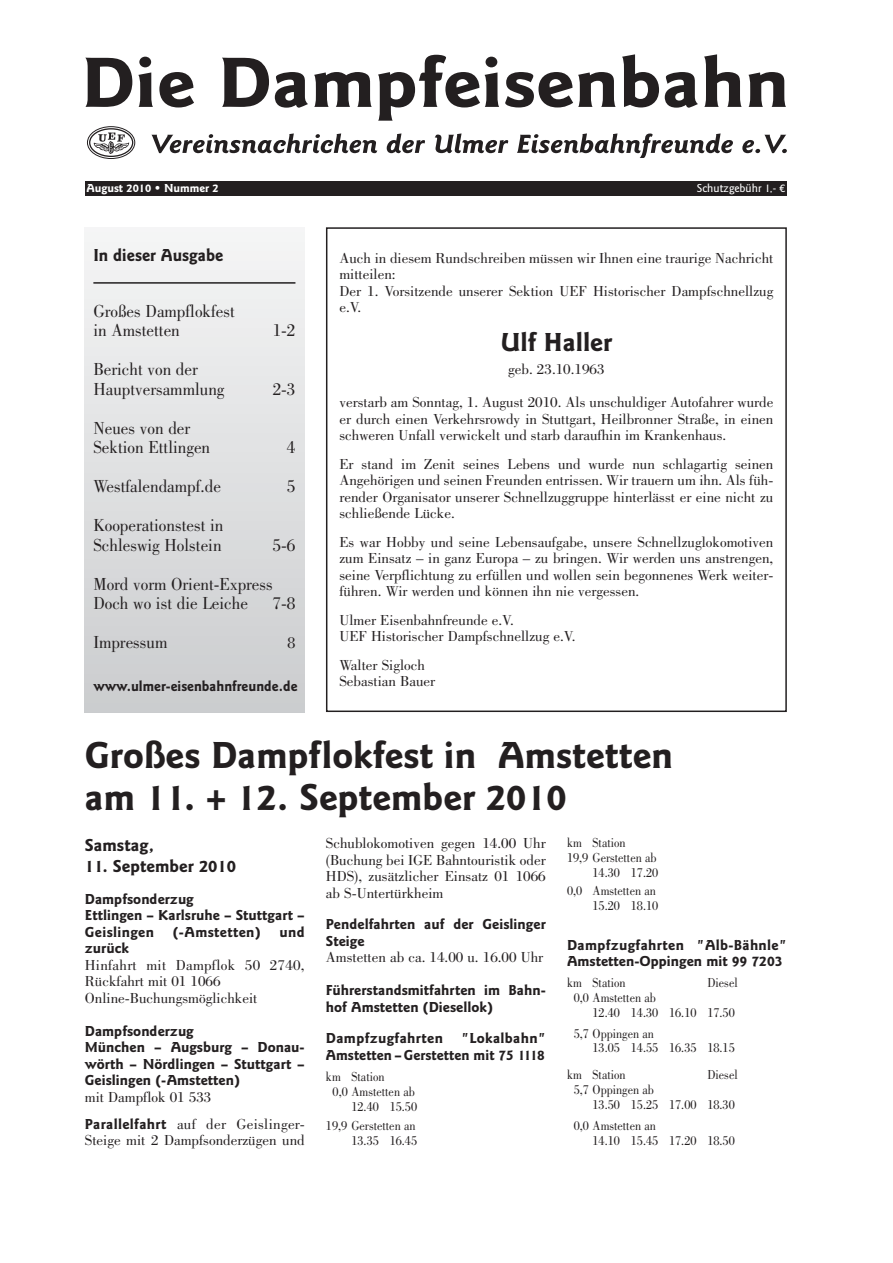
<style>
.page{position:relative;width:893px;height:1263px;background:#fff}
.page>*{position:absolute;margin:0;border:0;box-sizing:border-box;transform-origin:0 0}
.t1{font:700 39px/42px "Goudy Sans Std";color:#231f20}
.t2{font:700 27px "Goudy Sans Std";color:#231f20}
.t3{font:18px/19.5px "Bodoni Std";color:#231f20;scale:.95 1}
.t4{font:700 18px "Goudy Sans Std";color:#231f20}
.t5{font:700 18px "Goudy Sans Std";color:#231f20;scale:.95 1}
.t6{font:16.5px "Bodoni Std";color:#231f20;scale:.95 1}
.t7{font:15px/16.5px "Bodoni Std";color:#231f20}
.t8{font:700 15px/16.5px "Goudy Sans Std";color:#231f20}
.t9{font:700 15px/16.5px "Goudy Sans Std";letter-spacing:.02em;color:#231f20}
.t10{font:15px/27px "Bodoni Std";letter-spacing:.02em;color:#231f20}
.t11{font:700 15px "Goudy Sans Std";color:#231f20;scale:.95 1}
.t12{font:13.5px/15px "Bodoni Std";color:#231f20;scale:.9 1}
.t13{font:700 12px "Goudy Sans Std";color:#fff}
.t14{font:500 12px "Goudy Sans Std";color:#fff}
.s1{font-family:"Goudy Sans Std";font-weight:700}
</style>
<div class="page">
<div style="left:85px;top:227px;width:220px;height:485px;background:linear-gradient(to bottom,#f5f5f6,#cbccce)"></div>
<svg style="left:151px;top:133px;width:635px;height:25px"></svg>
<svg style="left:85px;top:54px;width:700px;height:67px"></svg>
<div style="left:85px;top:181px;width:701px;height:15px;background:#231f20"></div>
<hr style="left:93px;top:282px;width:202px;height:2px;background:#231f20">
<svg style="left:93px;top:132px;width:36px;height:22px"></svg>
<div style="left:87px;top:126px;width:48px;height:33px;border:1px solid #231f20;border-radius:50%"></div>
<div style="left:89px;top:128px;width:44px;height:29px;border:1px solid #231f20;border-radius:50%"></div>
<div style="left:326px;top:227px;width:460px;height:485px;border:2px solid #231f20"></div>
<p class="t13" style="left:86px;top:184px;width:134px">August 2010 • Nummer 2</p>
<p class="t14" style="left:696px;top:184px;width:90px">Schutzgebühr 1,- €</p>
<p class="t5" style="left:93px;top:249px;width:138px">In dieser Ausgabe</p>
<p class="t3" style="left:93px;top:303px;width:150px">Großes Dampflokfest in Amstetten</p>
<p class="t3" style="left:93px;top:361px;width:139px">Bericht von der<br>Hauptversammlung</p>
<p class="t3" style="left:93px;top:420px;width:124px">Neues von der<br>Sektion Ettlingen</p>
<p class="t3" style="left:273px;top:322px;width:25px">1-2</p>
<p class="t3" style="left:273px;top:381px;width:25px">2-3</p>
<p class="t3" style="left:287px;top:439px;width:11px">4</p>
<p class="t3" style="left:93px;top:478px;width:136px">Westfalendampf.de</p>
<p class="t3" style="left:287px;top:478px;width:11px">5</p>
<p class="t3" style="left:93px;top:517px;width:138px">Kooperationstest in<br>Schleswig Holstein</p>
<p class="t3" style="left:93px;top:527px;width:214px;line-height:39px;text-indent:179px">5-6<br>Mord vorm Orient-Express</p>
<p class="t3" style="left:93px;top:595px;width:164px">Doch wo ist die Leiche</p>
<p class="t3" style="left:272px;top:595px;width:25px">7-8</p>
<p class="t3" style="left:93px;top:634px;width:79px">Impressum</p>
<p class="t6" style="left:287px;top:637px;width:10px">8</p>
<p class="t11" style="left:93px;top:680px;width:216px">www.ulmer-eisenbahnfreunde.de</p>
<p class="t7" style="left:339px;top:251px;width:435px">Auch in diesem Rundschreiben müssen wir Ihnen eine traurige Nachricht mitteilen:<br>Der 1. Vorsitzende unserer Sektion UEF Historischer Dampfschnellzug e.V.</p>
<h2 class="t2" style="left:500px;top:331px;width:113px">Ulf Haller</h2>
<p class="t7" style="left:508px;top:362px;width:98px">geb. 23.10.1963</p>
<p class="t7" style="left:339px;top:395px;width:435px;text-align:justify">verstarb am Sonntag, 1. August 2010. Als unschuldiger Autofahrer wurde er durch einen Verkehrsrowdy in Stuttgart, Heilbronner Straße, in einen schweren Unfall verwickelt und starb daraufhin im Krankenhaus.</p>
<p class="t7" style="left:339px;top:457px;width:435px;text-align:justify">Er stand im Zenit seines Lebens und wurde nun schlagartig seinen Angehörigen und seinen Freunden entrissen. Wir trauern um ihn. Als füh&shy;render Organisator unserer Schnellzuggruppe hinterlässt er eine nicht zu schließende Lücke.</p>
<p class="t7" style="left:339px;top:535px;width:435px;text-align:justify">Es war Hobby und seine Lebensaufgabe, unsere Schnel l zuglokomotiven zum Einsatz – in ganz Europa – zu bringen. Wir werden uns anstrengen, seine Verpflichtung zu erfüllen und wollen sein begonnenes Werk weiter&shy;führen. Wir werden und können ihn nie vergessen.</p>
<p class="t7" style="left:339px;top:613px;width:237px">Ulmer Eisenbahnfreunde e.V.<br>UEF Historischer Dampfschnellzug e.V.</p>
<p class="t7" style="left:339px;top:658px;width:97px">Walter Sigloch<br>Sebastian Bauer</p>
<h1 class="t1" style="left:85px;top:737px;width:589px">Großes Dampflokfest in Amstetten am 11. + 12. September 2010</h1>
<p class="t7" style="left:326px;top:836px;width:221px;text-align:justify">Schublokomotiven gegen 14.00 Uhr (Buchung bei IGE Bahntouristik oder HDS), zusätzlicher Einsatz 01 1066 ab S-Untertürkheim</p>
<p class="t8" style="left:326px;top:917px;width:221px">Pendelfahrten auf der Geislinger<br>Steige</p>
<p class="t7" style="left:326px;top:950px;width:219px">Amstetten ab ca. 14.00 u. 16.00 Uhr</p>
<p class="t8" style="left:326px;top:983px;width:221px">Führerstandsmitfahrten im Bahn - hof Amstetten (Diesellok)</p>
<p class="t9" style="left:326px;top:1031px;width:221px">Dampfzugfahrten "Lokalbahn"<br>Am stetten – Ger stetten mit 75 1118</p>
<p class="t12" style="left:326px;top:1070px;width:67px">km Station</p>
<p class="t12" style="left:332px;top:1085px;width:93px">0,0 Amstetten ab</p>
<p class="t12" style="left:351px;top:1100px;width:74px">12.40 15.50</p>
<p class="t12" style="left:326px;top:1120px;width:103px;text-align:right">19,9 Gerstetten an<br>13.35 16.45</p>
<p class="t12" style="left:567px;top:836px;width:67px">km Station</p>
<p class="t12" style="left:567px;top:851px;width:101px">19,9 Gerstetten ab</p>
<p class="t12" style="left:592px;top:866px;width:74px">14.30 17.20</p>
<p class="t12" style="left:567px;top:884px;width:103px;text-align:right">0,0 Amstetten an<br>15.20 18.10</p>
<p class="t8" style="left:567px;top:938px;width:221px">Dampfzugfahrten "Alb-Bähnle"<br>Amstetten-Oppingen mit 99 7203</p>
<p class="t12" style="left:567px;top:977px;width:67px">km Station</p>
<p class="t12" style="left:707px;top:977px;width:35px">Diesel</p>
<p class="t12" style="left:592px;top:992px;width:159px;text-indent:-19px">0,0 Amstetten ab<br>12.40 14.30 16.10 17.50</p>
<p class="t12" style="left:592px;top:1028px;width:159px;line-height:13.5px;text-indent:-19px">5,7 Oppingen an<br>13.05 14.55 16.35 18.15</p>
<p class="t12" style="left:567px;top:1068px;width:67px">km Station</p>
<p class="t12" style="left:707px;top:1068px;width:35px">Diesel</p>
<p class="t12" style="left:592px;top:1083px;width:159px;text-indent:-19px">5,7 Oppingen ab<br>13.50 15.25 17.00 18.30</p>
<p class="t12" style="left:592px;top:1119px;width:159px;text-indent:-19px">0,0 Amstetten an<br>14.10 15.45 17.20 18.50</p>
<p class="t4" style="left:85px;top:838px;width:71px">Samstag,</p>
<p class="t4" style="left:85px;top:859px;width:153px">11. September 2010</p>
<p class="t8" style="left:85px;top:892px;width:221px">Dampfsonderzug<br>Ettlingen – Karls ruhe – Stuttgart –<br>Geislingen (-Am stetten) und zurück</p>
<p class="t7" style="left:85px;top:958px;width:221px">Hinfahrt mit Dampflok 50 2740,<br>Rückfahrt mit 01 1066<br>Online-Buchungsmöglichkeit</p>
<p class="t8" style="left:85px;top:1024px;width:221px">Dampfsonderzug<br>München – Augsburg – Donau - wörth – Nördlingen – Stuttgart –<br>Geislingen (-Amstetten)</p>
<p class="t10" style="left:85px;top:1085px;width:221px">mit Dampflok 01 533<br><span class="s1">Parallelfahrt</span> auf der Geislinger-</p>
<p class="t7" style="left:85px;top:1134px;width:221px">Steige mit 2 Dampfsonderzügen und</p>
</div>
